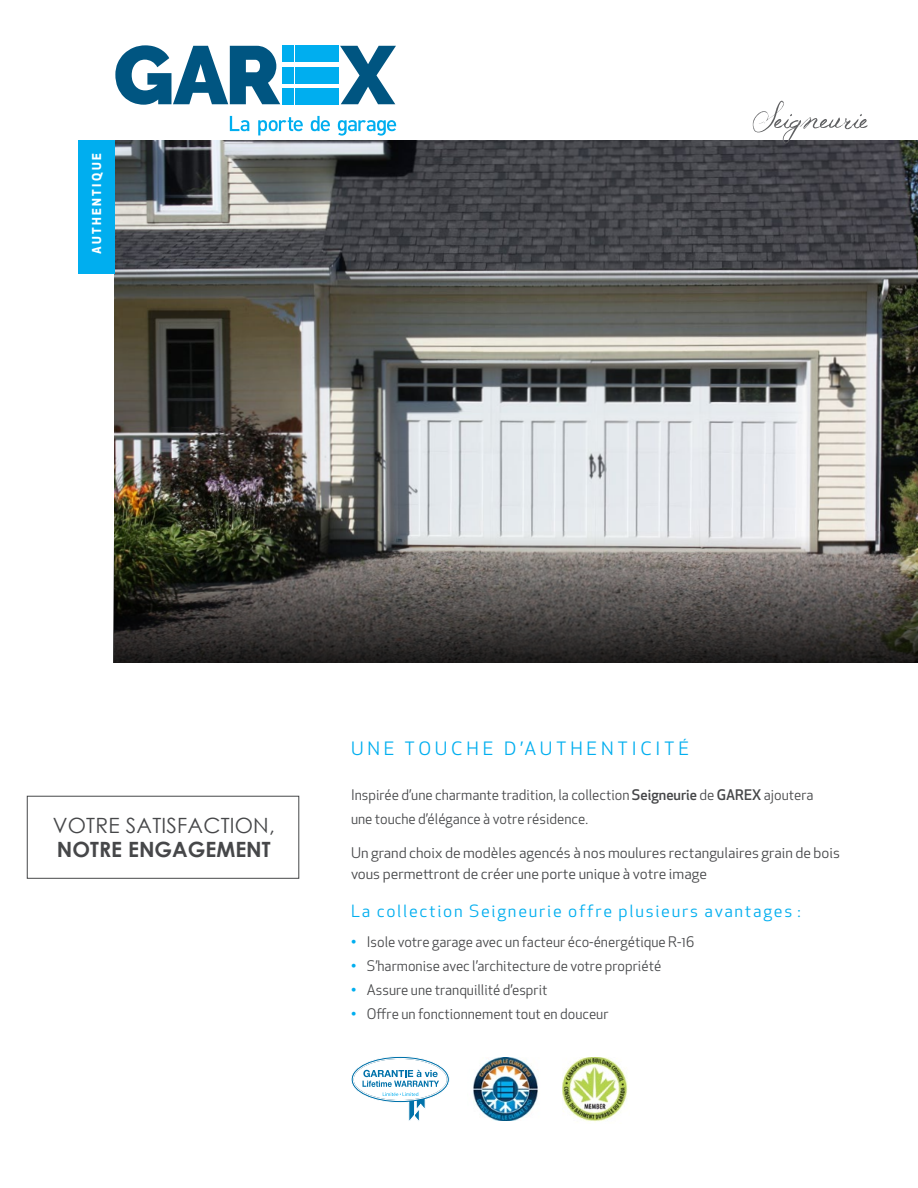
<style>
.page{position:relative;width:918px;height:1188px;background:#fff}
.page>*{position:absolute;margin:0;border:0;box-sizing:border-box;transform-origin:0 0}
.t1{font:21px "Century Gothic";letter-spacing:.01em;color:#464749}
.t2{font:700 21px "Century Gothic";color:#464749}
.t3{font:18px "Apex New";letter-spacing:.2em;color:#00aeef;scale:1.04 1}
.t4{font:16.5px "Apex New";letter-spacing:.1em;color:#00aeef;scale:1.04 1}
.t5{font:14.4px/21px "Apex New";color:#464749;scale:1.04 1}
.t6{font:14.25px/24px "Apex New";color:#464749}
.t7{font:700 12px "Apex New";letter-spacing:.2em;color:#fff}
.s1{font-weight:500}
.s2{color:#00aeef}
</style>
<div class="page">
<img style="left:115px;top:140px;width:803px;height:391px">
<svg style="left:753px;top:101px;width:115px;height:42px"></svg>
<svg style="left:113px;top:531px;width:805px;height:132px;background:#53504c"></svg>
<div style="left:78px;top:140px;width:37px;height:134px;background:#00aeef"></div>
<svg style="left:115px;top:45px;width:165px;height:60px"></svg>
<svg style="left:340px;top:46px;width:56px;height:58px"></svg>
<svg style="left:230px;top:116px;width:19px;height:15px"></svg>
<svg style="left:258px;top:117px;width:45px;height:18px"></svg>
<svg style="left:311px;top:116px;width:19px;height:15px"></svg>
<svg style="left:338px;top:120px;width:58px;height:16px"></svg>
<div style="left:295px;top:46px;width:44px;height:16px;background:#00aeef"></div>
<div style="left:282px;top:46px;width:11px;height:16px;background:#00aeef"></div>
<div style="left:282px;top:67px;width:11px;height:16px;background:#00aeef"></div>
<div style="left:295px;top:67px;width:44px;height:16px;background:#00aeef"></div>
<div style="left:282px;top:88px;width:11px;height:16px;background:#00aeef"></div>
<div style="left:295px;top:88px;width:44px;height:16px;background:#00aeef"></div>
<img style="left:563px;top:1057px;width:65px;height:65px">
<img style="left:473px;top:1057px;width:65px;height:63px">
<svg style="left:351px;top:1056px;width:99px;height:65px"></svg>
<div style="left:27px;top:796px;width:272px;height:83px;border:1px solid #464749"></div>
<p class="t7" style="left:88px;top:254px;width:102px;rotate:-90deg">AUTHENTIQUE</p>
<h1 class="t1" style="left:53px;top:810px;width:224px">VOTRE SATISFACTION,</h1>
<h1 class="t2" style="left:57px;top:834px;width:215px">NOTRE ENGAGEMENT</h1>
<p class="t3" style="left:351px;top:738px;width:327px">UNE TOUCHE D’AUTHENTICITÉ</p>
<p class="t6" style="left:351px;top:783px;width:464px">Inspirée d’une charmante tradition, la collection <span class="s1">Seigneurie</span> de <span class="s1">GAREX</span> ajoutera une touche d’élégance à votre résidence.</p>
<p class="t5" style="left:351px;top:842px;width:472px">Un grand choix de modèles agencés à nos moulures rectangulaires grain de bois vous permettront de créer une porte unique à votre image</p>
<p class="t4" style="left:351px;top:900px;width:434px">La collection Seigneurie offre plusieurs avantages :</p>
<p class="t6" style="left:351px;top:930px;width:345px"><span class="s2">•</span> Isole votre garage avec un facteur éco-énergétique R-16</p>
<p class="t6" style="left:351px;top:954px;width:312px"><span class="s2">•</span> S’harmonise avec l’architecture de votre propriété</p>
<p class="t6" style="left:351px;top:978px;width:198px"><span class="s2">•</span> Assure une tranquillité d’esprit</p>
<p class="t6" style="left:351px;top:1002px;width:259px"><span class="s2">•</span> Offre un fonctionnement tout en douceur</p>
</div>
